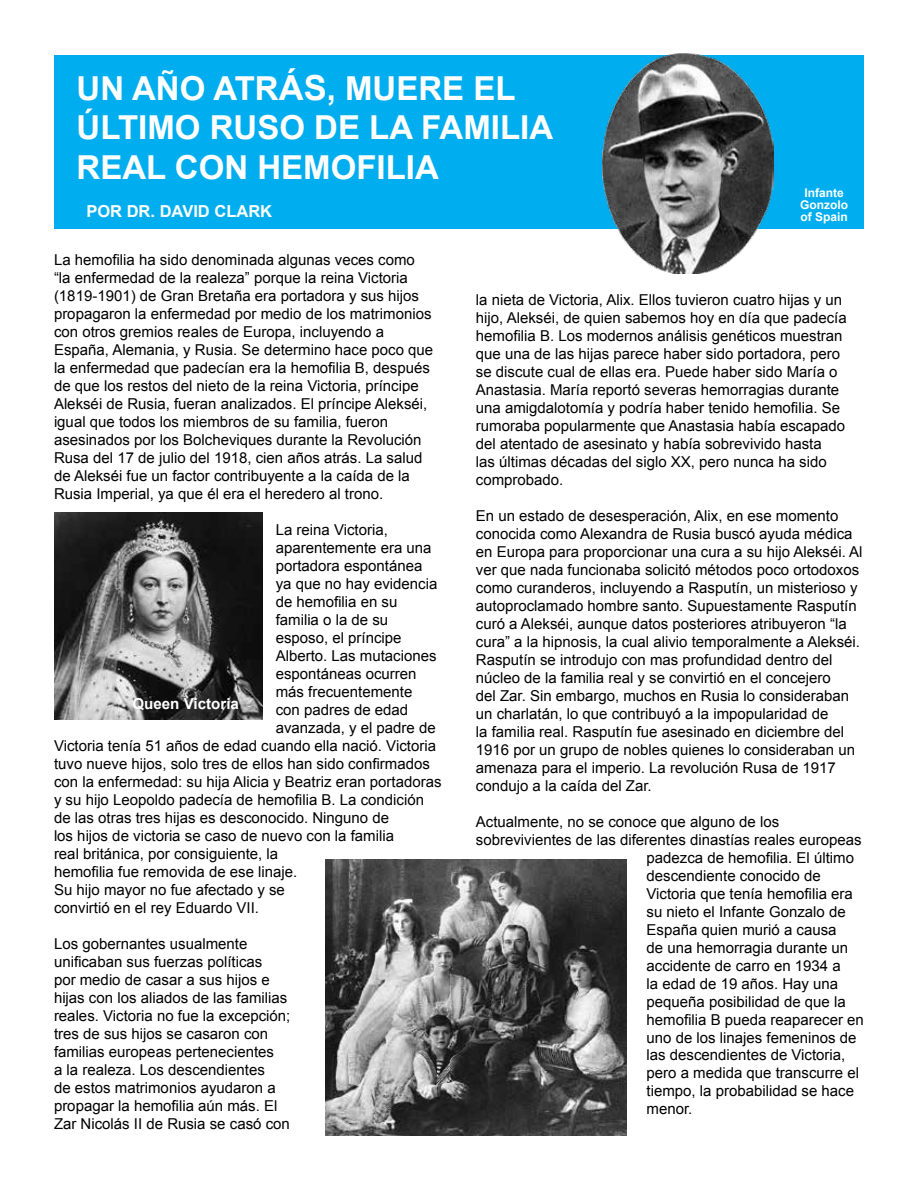
<style>
.page{position:relative;width:918px;height:1188px;background:#fff}
.page>*{position:absolute;margin:0;border:0;box-sizing:border-box;transform-origin:0 0}
.t1{font:700 33px/39.6px "Arial";color:#fff}
.t2{font:700 16.5px "Arial";color:#fff}
.t3{font:700 15.15px "Arial";color:#fff}
.t4{font:15px/18px "Arial";color:#000}
.t5{font:700 12px/12px "Arial";color:#fff;text-align:center}
.s1{font-size:34.5px}
</style>
<div class="page">
<div style="left:54px;top:55px;width:810px;height:174px;background:#00aeef"></div>
<img style="left:325px;top:859px;width:301px;height:276px">
<img style="left:55px;top:512px;width:207px;height:207px">
<img style="left:603px;top:53px;width:171px;height:221px">
<h1 class="t1" style="left:77px;top:69px;width:478px">UN AÑO ATR<span class="s1">ÁS</span>, MUERE EL<br>ÚLTIMO RUSO DE LA FAMILIA<br>REAL CON HEMOFILIA</h1>
<p class="t2" style="left:86px;top:200px;width:187px">POR DR. DAVID CLARK</p>
<p class="t5" style="left:800px;top:187px;width:49px">Infante<br>Gonzolo of Spain</p>
<p class="t4" style="left:54px;top:251px;width:381px">La hemofilia ha sido denominada algunas veces como “la enfermedad de la realeza” porque la reina Victoria (1819-1901) de Gran Bretaña era portadora y sus hijos propagaron la enfermedad por medio de los matrimonios con otros gremios reales de Europa, incluyendo a España, Alemania, y Rusia. Se determino hace poco que la enfermedad que padecían era la hemofilia B, después de que los restos del nieto de la reina Victoria, príncipe Alekséi de Rusia, fueran analizados. El príncipe Alekséi, igual que todos los miembros de su familia, fueron asesinados por los Bolcheviques durante la Revolución Rusa del 17 de julio del 1918, cien años atrás. La salud de Alekséi fue un factor contribuyente a la caída de la Rusia Imperial, ya que él era el heredero al trono.</p>
<p class="t4" style="left:276px;top:521px;width:114px">La reina Victoria,</p>
<p class="t4" style="left:276px;top:539px;width:157px">aparentemente era una</p>
<p class="t4" style="left:276px;top:557px;width:148px">portadora espontánea</p>
<p class="t4" style="left:276px;top:575px;width:163px">ya que no hay evidencia</p>
<p class="t4" style="left:276px;top:593px;width:123px">de hemofilia en su</p>
<p class="t4" style="left:276px;top:611px;width:114px">familia o la de su</p>
<p class="t4" style="left:276px;top:629px;width:127px">esposo, el príncipe</p>
<p class="t4" style="left:276px;top:647px;width:162px">Alberto. Las mutaciones</p>
<p class="t4" style="left:276px;top:665px;width:142px">espontáneas ocurren</p>
<p class="t4" style="left:276px;top:683px;width:138px">más frecuentemente</p>
<p class="t4" style="left:276px;top:701px;width:134px">con padres de edad</p>
<p class="t4" style="left:276px;top:719px;width:162px">avanzada, y el padre de</p>
<p class="t4" style="left:54px;top:737px;width:384px">Victoria tenía 51 años de edad cuando ella nació. Victoria</p>
<p class="t4" style="left:54px;top:755px;width:377px">tuvo nueve hijos, solo tres de ellos han sido confirmados</p>
<p class="t4" style="left:54px;top:773px;width:389px">con la enfermedad: su hija Alicia y Beatriz eran portadoras</p>
<p class="t4" style="left:54px;top:791px;width:372px">y su hijo Leopoldo padecía de hemofilia B. La condición</p>
<p class="t4" style="left:54px;top:809px;width:337px">de las otras tres hijas es desconocido. Ninguno de</p>
<p class="t4" style="left:54px;top:827px;width:342px">los hijos de victoria se caso de nuevo con la familia</p>
<p class="t4" style="left:54px;top:845px;width:226px">real británica, por consiguiente, la</p>
<p class="t4" style="left:54px;top:863px;width:245px">hemofilia fue removida de ese linaje.</p>
<p class="t4" style="left:54px;top:881px;width:232px">Su hijo mayor no fue afectado y se</p>
<p class="t4" style="left:54px;top:899px;width:207px">convirtió en el rey Eduardo VII.</p>
<p class="t4" style="left:54px;top:935px;width:238px">Los gobernantes usualmente unificaban sus fuerzas políticas<br>por medio de casar a sus hijos e hijas con los aliados de las familias reales. Victoria no fue la excepción; tres de sus hijos se casaron con familias europeas pertenecientes<br>a la realeza. Los descendientes<br>de estos matrimonios ayudaron a propagar la hemofilia aún más. El<br>Zar Nicolás II de Rusia se casó con</p>
<p class="t3" style="left:132px;top:694px;width:108px">Queen Victoria</p>
<p class="t4" style="left:476px;top:291px;width:372px">la nieta de Victoria, Alix. Ellos tuvieron cuatro hijas y un hijo, Alekséi, de quien sabemos hoy en día que padecía hemofilia B. Los modernos análisis genéticos muestran que una de las hijas parece haber sido portadora, pero se discute cual de ellas era. Puede haber sido María o Anastasia. María reportó severas hemorragias durante una amigdalotomía y podría haber tenido hemofilia. Se rumoraba popularmente que Anastasia había escapado del atentado de asesinato y había sobrevivido hasta<br>las últimas décadas del siglo XX, pero nunca ha sido comprobado.</p>
<p class="t4" style="left:476px;top:507px;width:388px">En un estado de desesperación, Alix, en ese momento conocida como Alexandra de Rusia buscó ayuda médica en Europa para proporcionar una cura a su hijo Alekséi. Al ver que nada funcionaba solicitó métodos poco ortodoxos como curanderos, incluyendo a Rasputín, un misterioso y autoproclamado hombre santo. Supuestamente Rasputín curó a Alekséi, aunque datos posteriores atribuyeron “la cura” a la hipnosis, la cual alivio temporalmente a Alekséi.<br>Rasputín se introdujo con mas profundidad dentro del núcleo de la familia real y se convirtió en el concejero<br>del Zar. Sin embargo, muchos en Rusia lo consideraban un charlatán, lo que contribuyó a la impopularidad de<br>la familia real. Rasputín fue asesinado en diciembre del 1916 por un grupo de nobles quienes lo consideraban un amenaza para el imperio. La revolución Rusa de 1917 condujo a la caída del Zar.</p>
<p class="t4" style="left:476px;top:812px;width:305px">Actualmente, no se conoce que alguno de los</p>
<p class="t4" style="left:476px;top:830px;width:387px">sobrevivientes de las diferentes dinastías reales europeas</p>
<p class="t4" style="left:647px;top:848px;width:209px">padezca de hemofilia. El último</p>
<p class="t4" style="left:647px;top:866px;width:176px">descendiente conocido de</p>
<p class="t4" style="left:647px;top:884px;width:208px">Victoria que tenía hemofilia era</p>
<p class="t4" style="left:647px;top:902px;width:201px">su nieto el Infante Gonzalo de</p>
<p class="t4" style="left:647px;top:920px;width:192px">España quien murió a causa</p>
<p class="t4" style="left:647px;top:938px;width:203px">de una hemorragia durante un</p>
<p class="t4" style="left:647px;top:956px;width:196px">accidente de carro en 1934 a</p>
<p class="t4" style="left:647px;top:974px;width:193px">la edad de 19 años. Hay una</p>
<p class="t4" style="left:647px;top:992px;width:201px">pequeña posibilidad de que la</p>
<p class="t4" style="left:647px;top:1010px;width:219px">hemofilia B pueda reaparecer en</p>
<p class="t4" style="left:647px;top:1028px;width:212px">uno de los linajes femeninos de</p>
<p class="t4" style="left:647px;top:1046px;width:200px">las descendientes de Victoria,</p>
<p class="t4" style="left:647px;top:1064px;width:214px">pero a medida que transcurre el</p>
<p class="t4" style="left:647px;top:1082px;width:209px">tiempo, la probabilidad se hace</p>
<p class="t4" style="left:647px;top:1100px;width:47px">menor.</p>
</div>
